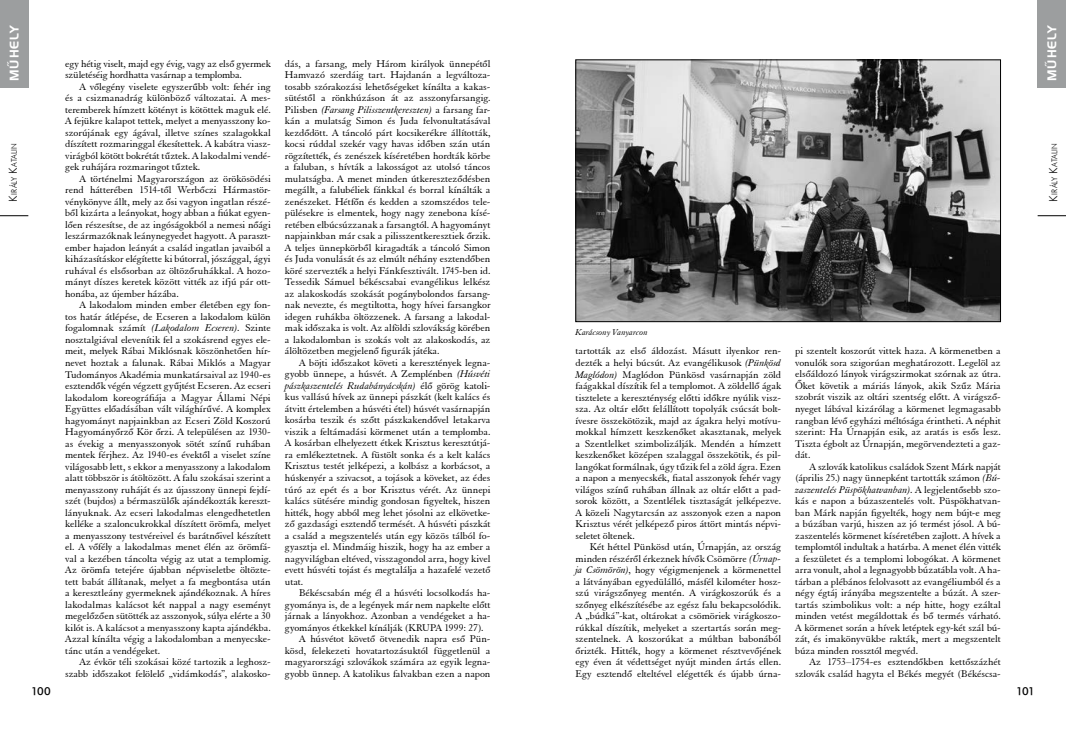
<style>
.page{position:relative;width:1066px;height:738px;background:#fff}
.page>*{position:absolute;margin:0;border:0;box-sizing:border-box;transform-origin:0 0}
.t1{font:12px "Handel Gothic PFL";letter-spacing:.07em;color:#fff}
.t2{font:11px "Futura Md PFL";letter-spacing:-.05em;color:#000}
.t3{font:10.5px/11.5px "Elegant Garamond PFL";letter-spacing:-.005em;color:#000;text-align:justify}
.t4{font:italic 9px "Elegant Garamond PFL";letter-spacing:.005em;color:#000}
.t5{font:7.7px "Futura Lt PFL";letter-spacing:.01em;color:#000}
.s1{font-style:italic}
.s2{font-size:11px}
</style>
<div class="page">
<svg style="left:1037px;top:215px;width:29px;height:1px"></svg>
<svg style="left:0;top:215px;width:28px;height:1px"></svg>
<img style="left:577px;top:62px;width:422px;height:257px">
<div style="left:575px;top:60px;width:426px;height:261px;border:1px solid #000"></div>
<div style="left:0;top:0;width:28px;height:88px;background:#9c9e9f"></div>
<div style="left:1037px;top:0;width:29px;height:88px;background:#9c9e9f"></div>
<p class="t1" style="left:7px;top:81px;width:57px;rotate:-90deg">MŰHELY</p>
<p class="t1" style="left:1044px;top:81px;width:57px;rotate:-90deg">MŰHELY</p>
<p class="t3" style="left:285px;top:57px;width:207px">dás, a farsang, mely Három királyok ünnepétől Hamvazó szerdáig tart. Hajdanán a legváltoza&shy;tosabb szórakozási lehetőségeket kínálta a kakas&shy;sütéstől a rönkhúzáson át az asszonyfarsangig.<br>Pilisben <span class="s1">(Farsang Pilisszentkereszten)</span> a farsang far&shy;kán a mulatság Simon és Juda felvonultatásával kezdődött. A táncoló párt kocsikerékre állították, kocsi rúddal szekér vagy havas időben szán után rögzítették, és zenészek kíséretében hordták körbe a faluban, s hívták a lakosságot az utolsó táncos mulatságba. A menet minden útkereszteződésben megállt, a falubéliek fánkkal és borral kínálták a zenészeket. Hétfőn és kedden a szomszédos tele&shy;pülésekre is elmentek, hogy nagy zenebona kísé&shy;retében elbúcsúzzanak a farsangtól. A hagyományt napjainkban már csak a pilisszentkeresztiek őrzik.<br>A teljes ünnepkörből kiragadták a táncoló Simon és Juda vonulását és az elmúlt néhány esztendőben köré szervezték a helyi Fánkfesztivált. 1745-ben id.<br>Tessedik Sámuel békéscsabai evangélikus lelkész az alakoskodás szokását pogánybolondos farsang&shy;nak nevezte, és megtiltotta, hogy hívei farsangkor idegen ruhákba öltözzenek. A farsang a lakodal&shy;mak időszaka is volt. Az alföldi szlovákság körében a lakodalomban is szokás volt az alakoskodás, az álöltözetben megjelenő figurák játéka.</p>
<p class="t3" style="left:285px;top:356px;width:207px;text-indent:14px">A böjti időszakot követi a keresztények legna&shy;gyobb ünnepe, a húsvét. A Zemplénben <span class="s1">(Húsvéti pászkaszentelés Rudabányácskán)</span> élő görög katoli&shy;kus vallású hívek az ünnepi pászkát (kelt kalács és átvitt értelemben a húsvéti étel) húsvét vasárnapján kosárba teszik és szőtt pászkakendővel letakarva viszik a feltámadási körmenet után a templomba.<br>A kosárban elhelyezett étkek Krisztus keresztútjá&shy;ra emlékeztetnek. A füstölt sonka és a kelt kalács Krisztus testét jelképezi, a kolbász a korbácsot, a húskenyér a szivacsot, a tojások a köveket, az édes túró az epét és a bor Krisztus vérét. Az ünnepi kalács sütésére mindig gondosan figyeltek, hiszen hitték, hogy abból meg lehet jósolni az elkövetke&shy;ző gazdasági esztendő termését. A húsvéti pászkát a család a megszentelés után egy közös tálból fo&shy;gyasztja el. Mindmáig hiszik, hogy ha az ember a nagyvilágban eltéved, visszagondol arra, hogy kivel evett húsvéti tojást és megtalálja a hazafelé vezető utat.</p>
<p class="t3" style="left:299px;top:586px;width:193px">Békéscsabán még él a húsvéti locsolkodás ha-</p>
<p class="t3" style="left:285px;top:598px;width:207px">gyománya is, de a legények már nem napkelte előtt</p>
<p class="t3" style="left:285px;top:609px;width:207px">járnak a lányokhoz. Azonban a vendégeket a ha-</p>
<p class="t3" style="left:285px;top:621px;width:200px">gyományos étkekkel kínálják (KRUPA 1999: 27).</p>
<p class="t3" style="left:299px;top:632px;width:193px">A húsvétot követő ötvenedik napra eső Pün-</p>
<p class="t3" style="left:285px;top:644px;width:207px">kösd, felekezeti hovatartozásuktól függetlenül a</p>
<p class="t3" style="left:285px;top:655px;width:207px">magyarországi szlovákok számára az egyik legna-</p>
<p class="t3" style="left:285px;top:667px;width:207px">gyobb ünnep. A katolikus falvakban ezen a napon</p>
<p class="t3" style="left:65px;top:57px;width:207px">egy hétig viselt, majd egy évig, vagy az első gyermek születéséig hordhatta vasárnap a templomba.</p>
<p class="t3" style="left:65px;top:80px;width:207px;text-indent:14px">A vőlegény viselete egyszerűbb volt: fehér ing és a csizmanadrág különböző változatai. A mes&shy;teremberek hímzett kötényt is kötöttek maguk elé.<br>A fejükre kalapot tettek, melyet a menyasszony ko&shy;szorújának egy ágával, illetve színes szalagokkal díszített rozmaringgal ékesítettek. A kabátra viasz&shy;virágból kötött bokrétát tűztek. A lakodalmi vendé&shy;gek ruhájára rozmaringot tűztek.</p>
<p class="t3" style="left:65px;top:172px;width:207px;text-align:left;text-indent:14px">A történelmi Magyarországon az örökösödési rend hátterében 1514-től Werbőczi Hármastör-- vénykönyve állt, mely az ősi vagyon ingatlan részé&shy;ből kizárta a leányokat, hogy abban a fiúkat egyen&shy;lően részesítse, de az ingóságokból a nemesi nőági leszármazóknak leánynegyedet hagyott. A paraszt&shy;ember hajadon leányát a család ingatlan javaiból a kiházasításkor elégítette ki bútorral, jószággal, ágyi ruhával és elsősorban az öltözőruhákkal. A hozo&shy;mányt díszes keretek között vitték az ifjú pár ott&shy;honába, az újember házába.</p>
<p class="t3" style="left:65px;top:299px;width:207px;text-indent:14px">A lakodalom minden ember életében egy fon&shy;tos határ átlépése, de Ecseren a lakodalom külön fogalomnak számít <span class="s1">(Lakodalom Ecseren)</span>. Szinte nosztalgiával elevenítik fel a szokásrend egyes ele&shy;meit, melyek Rábai Miklósnak köszönhetően hír&shy;nevet hoztak a falunak. Rábai Miklós a Magyar Tudományos Akadémia munkatársaival az 1940-es esztendők végén végzett gyűjtést Ecseren. Az ecseri lakodalom koreográfiája a Magyar Állami Népi Együttes előadásában vált világhírűvé. A komplex hagyományt napjainkban az Ecseri Zöld Koszorú Hagyományőrző Kör őrzi. A településen az 1930- as évekig a menyasszonyok sötét színű ruhában mentek férjhez. Az 1940-es évektől a viselet színe világosabb lett, s ekkor a menyasszony a lakodalom alatt többször is átöltözött. A falu szokásai szerint a menyasszony ruháját és az újasszony ünnepi fejdí&shy;szét (bujdos) a bérmaszülők ajándékozták kereszt&shy;lányuknak. Az ecseri lakodalmas elengedhetetlen kelléke a szaloncukrokkal díszített örömfa<span class="s1">,</span> melyet a menyasszony testvéreivel és barátnőivel készített el. A vőfély a lakodalmas menet élén az örömfá&shy;val a kezében táncolta végig az utat a templomig.<br>Az örömfa tetejére újabban népviseletbe öltözte&shy;tett babát állítanak, melyet a fa megbontása után a keresztleány gyermeknek ajándékoznak. A híres lakodalmas kalácsot két nappal a nagy eseményt megelőzően sütötték az asszonyok, súlya elérte a 30 kilót is. A kalácsot a menyasszony kapta ajándékba.<br>Azzal kínálta végig a lakodalomban a menyecske&shy;tánc után a vendégeket.</p>
<p class="t3" style="left:65px;top:655px;width:207px;text-align:right">Az évkör téli szokásai közé tartozik a leghos - szabb időszakot felölelő „vidámkodás”, alakosko-</p>
<p class="t5" style="left:9px;top:201px;width:60px;rotate:-90deg"><span class="s2">K</span>irály <span class="s2">K</span>atalin</p>
<p class="t5" style="left:1050px;top:201px;width:60px;rotate:-90deg"><span class="s2">K</span>irály <span class="s2">K</span>atalin</p>
<p class="t4" style="left:575px;top:326px;width:74px">Karácsony Vanyarcon</p>
<p class="t3" style="left:795px;top:345px;width:207px">pi szentelt koszorút vittek haza. A körmenetben a vonulók sora szigorúan meghatározott. Legelöl az elsőáldozó lányok virágszirmokat szórnak az útra.<br>Őket követik a máriás lányok, akik Szűz Mária szobrát viszik az oltári szentség előtt. A virágsző&shy;nyeget lábával kizárólag a körmenet legmagasabb rangban lévő egyházi méltósága érintheti. A néphit szerint: Ha Úrnapján esik, az aratás is esős lesz.<br>Tiszta égbolt az Úrnapján, megörvendezteti a gaz&shy;dát.</p>
<p class="t3" style="left:795px;top:460px;width:207px;text-indent:14px">A szlovák katolikus családok Szent Márk napját (április 25.) nagy ünnepként tartották számon <span class="s1">(Bú&shy;zaszentelés Püspökhatvanban)</span>. A legjelentősebb szo&shy;kás e napon a búzaszentelés volt. Püspökhatvan&shy;ban Márk napján figyelték, hogy nem bújt-e meg a búzában varjú, hiszen az jó termést jósol. A bú&shy;zaszentelés körmenet kíséretében zajlott. A hívek a templomtól indultak a határba. A menet élén vitték a feszületet és a templomi lobogókat. A körmenet arra vonult, ahol a legnagyobb búzatábla volt. A ha&shy;tárban a plébános felolvasott az evangéliumból és a négy égtáj irányába megszentelte a búzát. A szer&shy;tartás szimbolikus volt: a nép hitte, hogy ezáltal minden vetést megáldottak és bő termés várható.<br>A körmenet során a hívek letéptek egy-két szál bú&shy;zát, és imakönyvükbe rakták, mert a megszentelt búza minden rossztól megvéd.</p>
<p class="t3" style="left:795px;top:655px;width:207px;text-align:right">Az 1753–1754-es esztendőkben kettőszázhét szlovák család hagyta el Békés megyét (Békéscsa-</p>
<p class="t3" style="left:575px;top:345px;width:207px">tartották az első áldozást. Másutt ilyenkor ren&shy;dezték a helyi búcsút. Az evangélikusok <span class="s1">(Pünkösd Maglódon)</span> Maglódon Pünkösd vasárnapján zöld faágakkal díszítik fel a templomot. A zöldellő ágak tisztelete a kereszténység előtti időkre nyúlik vis - sza. Az oltár előtt felállított topolyák csúcsát bolt&shy;ívesre összekötözik, majd az ágakra helyi motívu&shy;mokkal hímzett keszkenőket akasztanak, melyek a Szentlelket szimbolizálják. Mendén a hímzett keszkenőket középen szalaggal összekötik, és pil&shy;langókat formálnak, úgy tűzik fel a zöld ágra. Ezen a napon a menyecskék, fiatal asszonyok fehér vagy világos színű ruhában állnak az oltár előtt a pad&shy;sorok között, a Szentlélek tisztaságát jelképezve.<br>A közeli Nagytarcsán az asszonyok ezen a napon Krisztus vérét jelképező piros áttört mintás népvi&shy;seletet öltenek.</p>
<p class="t3" style="left:575px;top:540px;width:207px;text-indent:14px">Két héttel Pünkösd után, Úrnapján, az ország minden részéről érkeznek hívők Csömörre <span class="s1">(Úrnap&shy;ja Csömörön)</span>, hogy végigmenjenek a körmenettel a látványában egyedülálló, másfél kilométer hos - szú virágszőnyeg mentén. A virágkoszorúk és a szőnyeg elkészítésébe az egész falu bekapcsolódik.<br>A „búdká”-kat, oltárokat a csömöriek virágkoszo&shy;rúkkal díszítik, melyeket a szertartás során meg&shy;szentelnek. A koszorúkat a múltban babonából őrizték. Hitték, hogy a körmenet résztvevőjének egy éven át védettséget nyújt minden ártás ellen.<br>Egy esztendő elteltével elégették és újabb úrna-</p>
<p class="t2" style="left:31px;top:684px;width:21px">100</p>
<p class="t2" style="left:1016px;top:684px;width:20px">101</p>
</div>
